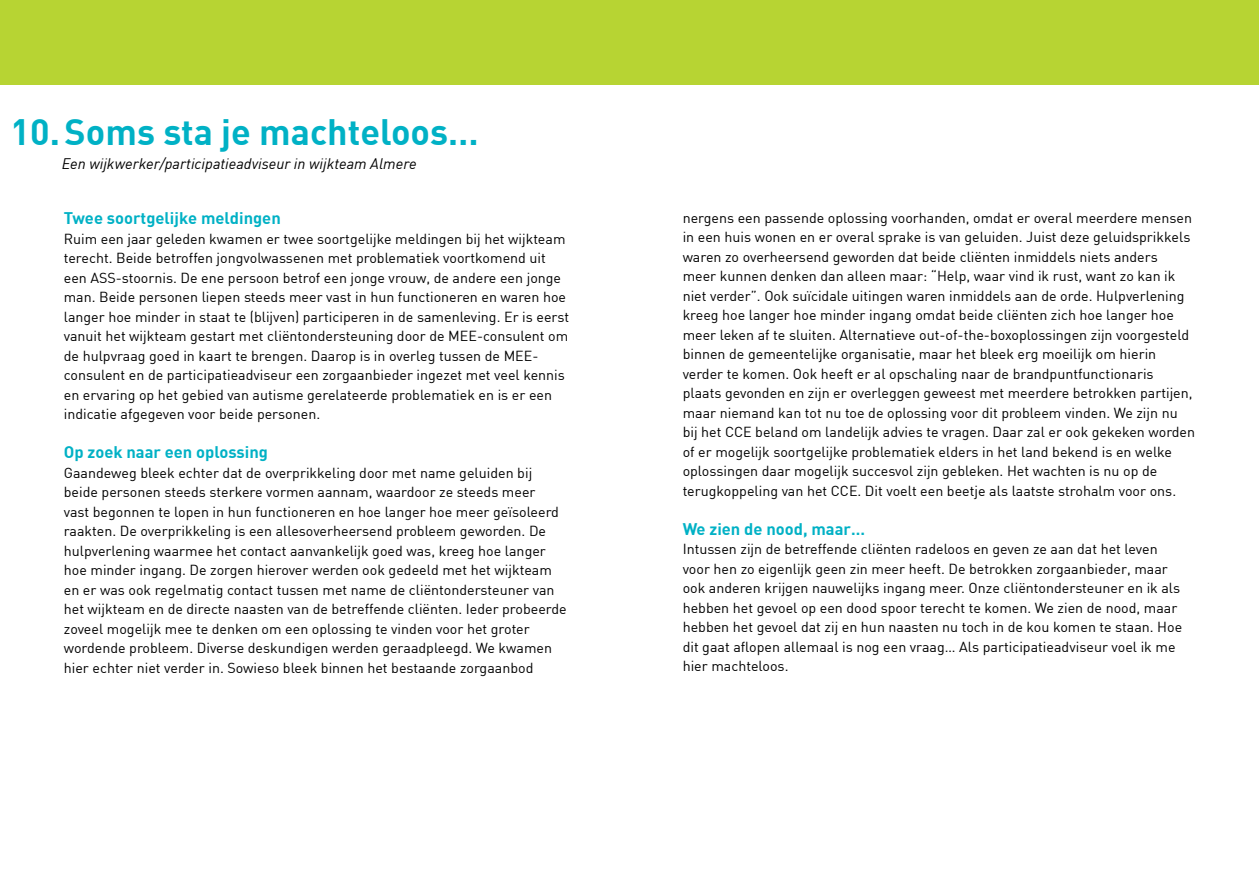
<style>
.page{position:relative;width:1259px;height:893px;background:#fff}
.page>*{position:absolute;margin:0;border:0;box-sizing:border-box;transform-origin:0 0}
.t1{font:700 36px "DIN";color:#00b1c5}
.t2{font:700 16.5px "DIN";color:#00b1c5}
.t3{font:italic 15px "DIN";color:#000}
.t4{font:14.25px/19.5px "DIN";color:#000}
</style>
<div class="page">
<div style="left:0;top:0;width:1259px;height:85px;background:#b7d433"></div>
<h1 class="t1" style="left:11px;top:108px;width:469px">10.Soms sta je machteloos…</h1>
<p class="t3" style="left:62px;top:154px;width:356px">Een wijkwerker/participatieadviseur in wijkteam Almere</p>
<p class="t2" style="left:64px;top:208px;width:218px">Twee soortgelijke meldingen</p>
<p class="t4" style="left:64px;top:229px;width:507px">Ruim een jaar geleden kwamen er twee soortgelijke meldingen bij het wijkteam terecht. Beide betroffen jongvolwassenen met problematiek voortkomend uit een ASS-stoornis. De ene persoon betrof een jonge vrouw, de andere een jonge man. Beide personen liepen steeds meer vast in hun functioneren en waren hoe langer hoe minder in staat te (blijven) participeren in de samenleving. Er is eerst vanuit het wijkteam gestart met cliëntondersteuning door de MEE-consulent om de hulpvraag goed in kaart te brengen. Daarop is in overleg tussen de MEE&shy;consulent en de participatieadviseur een zorgaanbieder ingezet met veel kennis en ervaring op het gebied van autisme gerelateerde problematiek en is er een indicatie afgegeven voor beide personen.</p>
<p class="t2" style="left:64px;top:442px;width:206px">Op zoek naar een oplossing</p>
<p class="t4" style="left:64px;top:463px;width:504px">Gaandeweg bleek echter dat de overprikkeling door met name geluiden bij beide personen steeds sterkere vormen aannam, waardoor ze steeds meer<br>vast begonnen te lopen in hun functioneren en hoe langer hoe meer geïsoleerd raakten. De overprikkeling is een allesoverheersend probleem geworden. De hulpverlening waarmee het contact aanvankelijk goed was, kreeg hoe langer hoe minder ingang. De zorgen hierover werden ook gedeeld met het wijkteam en er was ook regelmatig contact tussen met name de cliëntondersteuner van het wijkteam en de directe naasten van de betreffende cliënten. Ieder probeerde zoveel mogelijk mee te denken om een oplossing te vinden voor het groter wordende probleem. Diverse deskundigen werden geraadpleegd. We kwamen hier echter niet verder in. Sowieso bleek binnen het bestaande zorgaanbod</p>
<p class="t4" style="left:682px;top:208px;width:514px">nergens een passende oplossing voorhanden, omdat er overal meerdere mensen in een huis wonen en er overal sprake is van geluiden. Juist deze geluidsprikkels waren zo overheersend geworden dat beide cliënten inmiddels niets anders<br>meer kunnen denken dan alleen maar: “Help, waar vind ik rust, want zo kan ik niet verder”. Ook suïcidale uitingen waren inmiddels aan de orde. Hulpverlening kreeg hoe langer hoe minder ingang omdat beide cliënten zich hoe langer hoe meer leken af te sluiten. Alternatieve out-of-the-boxoplossingen zijn voorgesteld binnen de gemeentelijke organisatie, maar het bleek erg moeilijk om hierin verder te komen. Ook heeft er al opschaling naar de brandpuntfunctionaris plaats gevonden en zijn er overleggen geweest met meerdere betrokken partijen, maar niemand kan tot nu toe de oplossing voor dit probleem vinden. We zijn nu bij het CCE beland om landelijk advies te vragen. Daar zal er ook gekeken worden of er mogelijk soortgelijke problematiek elders in het land bekend is en welke oplossingen daar mogelijk succesvol zijn gebleken. Het wachten is nu op de terugkoppeling van het CCE. Dit voelt een beetje als laatste strohalm voor ons.</p>
<p class="t2" style="left:682px;top:518px;width:184px">We zien de nood, maar…</p>
<p class="t4" style="left:682px;top:539px;width:501px">Intussen zijn de betreffende cliënten radeloos en geven ze aan dat het leven voor hen zo eigenlijk geen zin meer heeft. De betrokken zorgaanbieder, maar ook anderen krijgen nauwelijks ingang meer. Onze cliëntondersteuner en ik als hebben het gevoel op een dood spoor terecht te komen. We zien de nood, maar hebben het gevoel dat zij en hun naasten nu toch in de kou komen te staan. Hoe dit gaat aflopen allemaal is nog een vraag… Als participatieadviseur voel ik me hier machteloos.</p>
</div>
